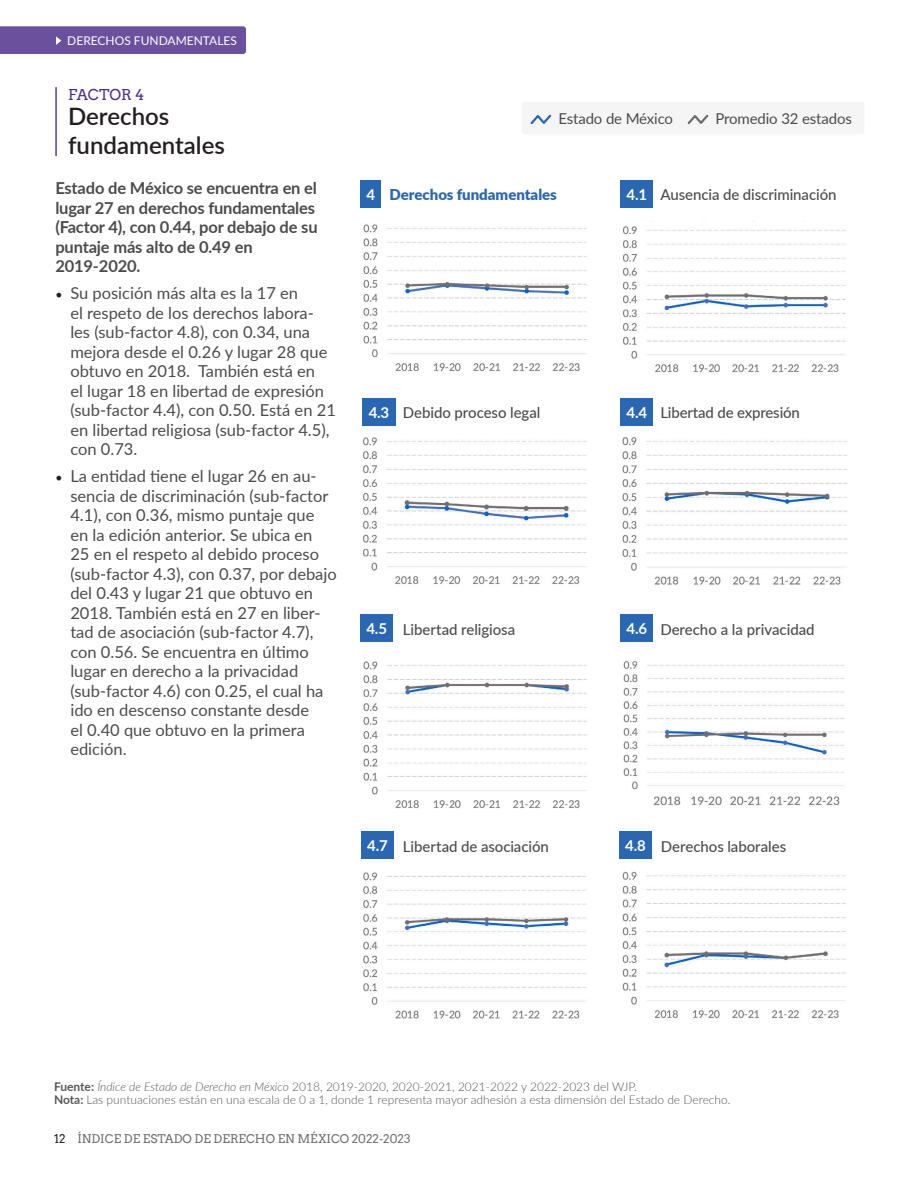
<style>
.page{position:relative;width:918px;height:1188px;background:#fff}
.page>*{position:absolute;margin:0;border:0;box-sizing:border-box;transform-origin:0 0}
.t1{font:600 24px/28.8px "Lato";color:#231f20}
.t2{font:16.5px/19.5px "Lato";color:#4b4c4d}
.t3{font:700 16.5px/19.5px "Lato";letter-spacing:-.01em;color:#4b4c4d}
.t4{font:500 15px "Lato";letter-spacing:-.005em;color:#4b4c4d}
.t5{font:15px "Lato";letter-spacing:-.01em;color:#4b4c4d}
.t6{font:900 15px "Lato";color:#2a67b2}
.t7{font:15px "Arvo";color:#482e92}
.t8{font:700 15px "Lato";color:#fff}
.t9{font:300 12px/13.5px "Lato";color:#57585a}
.t10{font:12px "Arvo";color:#6c6d70}
.t11{font:12px "Lato";color:#fff}
.s1{font-family:"Minion Pro";font-size:18px;color:#231f20}
.s2{font-weight:700;color:#fff}
.s3{font-weight:700}
.s4{font-style:italic}
.s5{color:#231f20}
</style>
<div class="page">
<hr style="left:55px;top:87px;width:2px;height:69px;background:#482e92">
<div style="left:361px;top:831px;width:33px;height:27px;background:#2a67b2"></div>
<div style="left:619px;top:831px;width:33px;height:27px;background:#2a67b2"></div>
<div style="left:360px;top:614px;width:33px;height:27px;background:#2a67b2"></div>
<div style="left:363px;top:398px;width:33px;height:27px;background:#2a67b2"></div>
<div style="left:360px;top:180px;width:21px;height:27px;background:#2a67b2"></div>
<div style="left:621px;top:180px;width:32px;height:27px;background:#2a67b2"></div>
<div style="left:621px;top:398px;width:32px;height:27px;background:#2a67b2"></div>
<div style="left:621px;top:614px;width:32px;height:27px;background:#2a67b2"></div>
<div style="left:0;top:26px;width:246px;height:28px;background:#6a509d"></div>
<div style="left:522px;top:102px;width:342px;height:32px;background:#f5f5f6;border-radius:3px"></div>
<svg style="left:530px;top:114px;width:22px;height:11px"></svg>
<svg style="left:687px;top:114px;width:22px;height:10px"></svg>
<img style="left:363px;top:872px;width:223px;height:147px">
<img style="left:622px;top:871px;width:224px;height:148px">
<img style="left:363px;top:661px;width:224px;height:148px">
<img style="left:623px;top:661px;width:221px;height:145px">
<img style="left:363px;top:437px;width:223px;height:148px">
<img style="left:622px;top:437px;width:226px;height:148px">
<img style="left:363px;top:224px;width:224px;height:148px">
<img style="left:623px;top:226px;width:222px;height:147px">
<p class="t11" style="left:67px;top:32px;width:171px">DERECHOS FUNDAMENTALES</p>
<p class="t7" style="left:68px;top:85px;width:78px">FACTOR 4</p>
<h1 class="t1" style="left:68px;top:101px;width:158px">Derechos fundamentales</h1>
<p class="t3" style="left:55px;top:178px;width:264px">Estado de México se encuentra en el lugar 27 en derechos fundamentales (Factor 4), con 0.44, por debajo de su puntaje más alto de 0.49 en<br>2019-2020.</p>
<p class="t2" style="left:70px;top:283px;width:267px;text-indent:-15px"><span class="s1">•</span> Su posición más alta es la 17 en<br>el respeto de los derechos labora&shy;les (sub-factor 4.8), con 0.34, una mejora desde el 0.26 y lugar 28 que obtuvo en 2018. También está en<br>el lugar 18 en libertad de expresión (sub-factor 4.4), con 0.50. Está en 21 en libertad religiosa (sub-factor 4.5), con 0.73.</p>
<p class="t2" style="left:70px;top:466px;width:268px;text-indent:-15px"><span class="s1">•</span> La entidad tiene el lugar 26 en au&shy;sencia de discriminación (sub-factor<br>4.1), con 0.36, mismo puntaje que<br>en la edición anterior. Se ubica en<br>25 en el respeto al debido proceso (sub-factor 4.3), con 0.37, por debajo del 0.43 y lugar 21 que obtuvo en<br>2018. También está en 27 en liber&shy;tad de asociación (sub-factor 4.7), con 0.56. Se encuentra en último lugar en derecho a la privacidad (sub-factor 4.6) con 0.25, el cual ha ido en descenso constante desde<br>el 0.40 que obtuvo en la primera edición.</p>
<p class="t5" style="left:558px;top:108px;width:116px">Estado de México</p>
<p class="t5" style="left:716px;top:108px;width:138px">Promedio 32 estados</p>
<p class="t6" style="left:366px;top:183px;width:192px"><span class="s2">4</span> Derechos fundamentales</p>
<p class="t4" style="left:627px;top:184px;width:212px"><span class="s2">4.1</span> Ausencia de discriminación</p>
<p class="t4" style="left:369px;top:401px;width:173px"><span class="s2">4.3</span> Debido proceso legal</p>
<p class="t4" style="left:366px;top:618px;width:150px"><span class="s2">4.5</span> Libertad religiosa</p>
<p class="t8" style="left:627px;top:401px;width:22px">4.4</p>
<p class="t4" style="left:660px;top:401px;width:141px">Libertad de expresión</p>
<p class="t8" style="left:627px;top:617px;width:22px">4.6</p>
<p class="t4" style="left:660px;top:618px;width:156px">Derecho a la privacidad</p>
<p class="t4" style="left:367px;top:835px;width:183px"><span class="s2">4.7</span> Libertad de asociación</p>
<p class="t4" style="left:625px;top:835px;width:162px"><span class="s2">4.8</span> Derechos laborales</p>
<p class="t9" style="left:54px;top:1079px;width:678px"><span class="s3">Fuente:</span> <span class="s4">Índice de Estado de Derecho en México</span> 2018, 2019-2020, 2020-2021, 2021-2022 y 2022-2023 del WJP.<br><span class="s3">Nota:</span> Las puntuaciones están en una escala de 0 a 1, donde 1 representa mayor adhesión a esta dimensión del Estado de Derecho.</p>
<p class="t10" style="left:54px;top:1132px;width:358px"><span class="s5">12</span> ÍNDICE DE ESTADO DE DERECHO EN MÉXICO 2022-2023</p>
</div>
